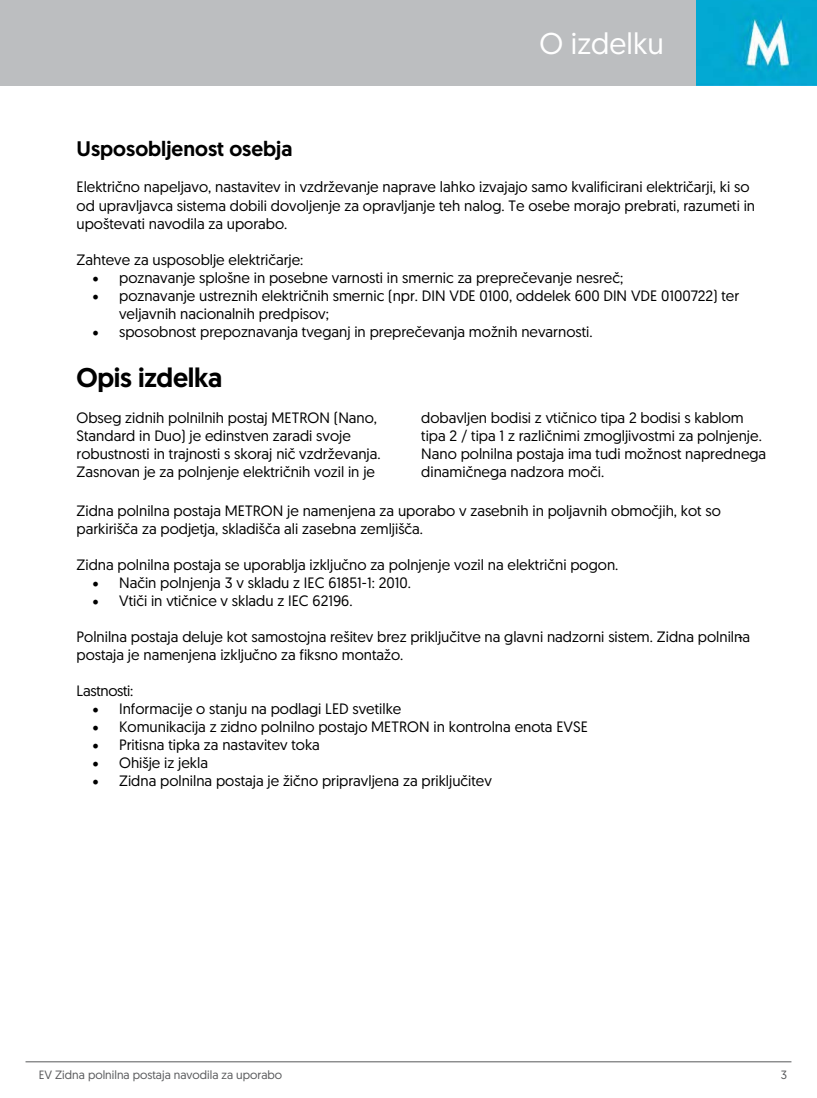
<style>
.page{position:relative;width:817px;height:1098px;background:#fff}
.page>*{position:absolute;margin:0;border:0;box-sizing:border-box;transform-origin:0 0}
.t1{font:30px "Geomanist";color:#fff}
.t2{font:500 27px "Geomanist";letter-spacing:-.015em;color:#000}
.t3{font:500 21px "Geomanist";color:#000}
.t4{font:15px/18px "Geomanist";color:#000}
.t5{font:15px "Geomanist";letter-spacing:-.02em;color:#000}
.t6{font:12px "Geomanist";color:#58595b}
.s1{font-family:"Minion Pro";font-size:18px}
</style>
<div class="page">
<div style="left:0;top:0;width:816px;height:85px;background:#bcbec0"></div>
<img style="left:696px;top:0;width:120px;height:85px">
<hr style="left:26px;top:1060px;width:765px;height:1px;background:#58595b">
<h1 class="t1" style="left:539px;top:24px;width:126px">O izdelku</h1>
<h3 class="t3" style="left:77px;top:135px;width:217px">Usposobljenost osebja</h3>
<p class="t4" style="left:77px;top:178px;width:680px">Električno napeljavo, nastavitev in vzdrževanje naprave lahko izvajajo samo kvalificirani električarji, ki so od upravljavca sistema dobili dovoljenje za opravljanje teh nalog. Te osebe morajo prebrati, razumeti in upoštevati navodila za uporabo.</p>
<p class="t4" style="left:77px;top:250px;width:228px">Zahteve za usposoblje električarje:</p>
<p class="t4" style="left:92px;top:268px;width:532px"><span class="s1">•</span> poznavanje splošne in posebne varnosti in smernic za preprečevanje nesreč;</p>
<p class="t4" style="left:119px;top:286px;width:621px;text-indent:-27px"><span class="s1">•</span> poznavanje ustreznih električnih smernic (npr. DIN VDE 0100, oddelek 600 DIN VDE 0100722) ter veljavnih nacionalnih predpisov;</p>
<p class="t4" style="left:92px;top:322px;width:502px"><span class="s1">•</span> sposobnost prepoznavanja tveganj in preprečevanja možnih nevarnosti.</p>
<h2 class="t2" style="left:77px;top:359px;width:147px">Opis izdelka</h2>
<p class="t4" style="left:77px;top:407px;width:305px">Obseg zidnih polnilnih postaj METRON (Nano, Standard in Duo) je edinstven zaradi svoje robustnosti in trajnosti s skoraj nič vzdrževanja.<br>Zasnovan je za polnjenje električnih vozil in je</p>
<p class="t4" style="left:421px;top:407px;width:346px">dobavljen bodisi z vtičnico tipa 2 bodisi s kablom tipa 2 / tipa 1 z različnimi zmogljivostmi za polnjenje.<br>Nano polnilna postaja ima tudi možnost naprednega dinamičnega nadzora moči.</p>
<p class="t4" style="left:77px;top:500px;width:645px">Zidna polnilna postaja METRON je namenjena za uporabo v zasebnih in poljavnih območjih, kot so parkirišča za podjetja, skladišča ali zasebna zemljišča.</p>
<p class="t4" style="left:77px;top:554px;width:543px">Zidna polnilna postaja se uporablja izključno za polnjenje vozil na električni pogon.</p>
<p class="t4" style="left:92px;top:572px;width:320px"><span class="s1">•</span> Način polnjenja 3 v skladu z IEC 61851-1: 2010.</p>
<p class="t4" style="left:92px;top:590px;width:262px"><span class="s1">•</span> Vtiči in vtičnice v skladu z IEC 62196.</p>
<p class="t4" style="left:77px;top:626px;width:674px">Polnilna postaja deluje kot samostojna rešitev brez priključitve na glavni nadzorni sistem. Zidna polnilna postaja je namenjena izključno za fiksno montažo.</p>
<p class="t4" style="left:738px;top:626px;width:7px">-</p>
<p class="t5" style="left:77px;top:680px;width:58px">Lastnosti:</p>
<p class="t4" style="left:92px;top:698px;width:310px"><span class="s1">•</span> Informacije o stanju na podlagi LED svetilke</p>
<p class="t4" style="left:92px;top:716px;width:497px"><span class="s1">•</span> Komunikacija z zidno polnilno postajo METRON in kontrolna enota EVSE</p>
<p class="t4" style="left:92px;top:734px;width:229px"><span class="s1">•</span> Pritisna tipka za nastavitev toka</p>
<p class="t4" style="left:92px;top:752px;width:117px"><span class="s1">•</span> Ohišje iz jekla</p>
<p class="t4" style="left:92px;top:770px;width:401px"><span class="s1">•</span> Zidna polnilna postaja je žično pripravljena za priključitev</p>
<p class="t6" style="left:39px;top:1066px;width:245px">EV Zidna polnilna postaja navodila za uporabo</p>
<p class="t6" style="left:780px;top:1066px;width:8px">3</p>
</div>
